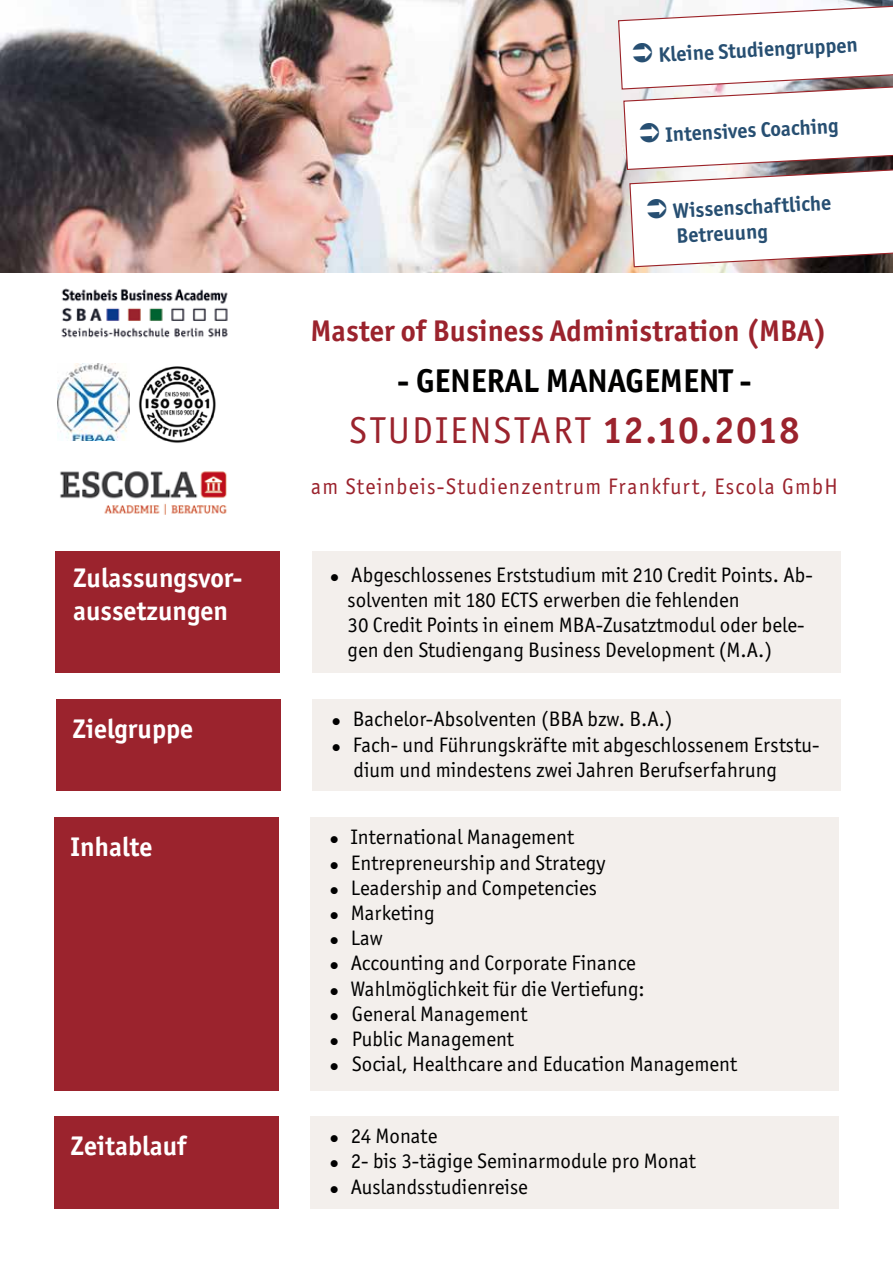
<style>
.page{position:relative;width:893px;height:1263px;background:#fff}
.page>*{position:absolute;margin:0;border:0;box-sizing:border-box;transform-origin:0 0}
.t1{font:37.5px "Officina Sans ITC Std";letter-spacing:.06em;color:#9b232d}
.t2{font:700 33px "Officina Sans ITC Std";color:#010100}
.t3{font:700 30px "Officina Sans ITC Std";color:#9b232d}
.t4{font:700 27px/32.4px "Officina Sans ITC Std";color:#fff}
.t5{font:22.5px "Officina Sans ITC Std";letter-spacing:.06em;color:#9b232d}
.t6{font:21px/25.2px "Officina Sans ITC Std";color:#010101}
.t7{font:700 21px/25.2px "Officina Sans ITC Std";color:#274f72}
.s1{font-weight:700}
</style>
<div class="page">
<img style="left:0;top:0;width:893px;height:272px">
<div style="left:55px;top:552px;width:224px;height:121px;background:#9b232d"></div>
<div style="left:56px;top:699px;width:225px;height:92px;background:#9b232d"></div>
<div style="left:312px;top:552px;width:528px;height:121px;background:#f3efec"></div>
<div style="left:312px;top:699px;width:528px;height:92px;background:#f3efec"></div>
<img style="left:61px;top:288px;width:167px;height:50px">
<div style="left:54px;top:817px;width:225px;height:274px;background:#9b232d"></div>
<div style="left:310px;top:817px;width:528px;height:274px;background:#f3efec"></div>
<div style="left:54px;top:1116px;width:225px;height:93px;background:#9b232d"></div>
<div style="left:310px;top:1116px;width:528px;height:93px;background:#f3efec"></div>
<img style="left:57px;top:364px;width:72px;height:77px">
<img style="left:60px;top:471px;width:167px;height:44px">
<img style="left:138px;top:366px;width:78px;height:77px">
<svg style="left:617px;top:2px;width:276px;height:266px"></svg>
<p class="t7" style="left:658px;top:42px;width:201px;rotate:-3deg">Kleine Studiengruppen</p>
<p class="t7" style="left:665px;top:122px;width:175px;rotate:-3deg">Intensives Coaching</p>
<p class="t7" style="left:672px;top:198px;width:160px;rotate:-3deg">Wissenschaftliche<br>Betreuung</p>
<p class="t4" style="left:73px;top:562px;width:171px">Zulassungsvor&shy;aussetzungen</p>
<p class="t4" style="left:73px;top:713px;width:122px">Zielgruppe</p>
<h3 class="t3" style="left:310px;top:312px;width:518px">Master of Business Administration (MBA)</h3>
<h2 class="t2" style="left:397px;top:360px;width:356px">- GENERAL MANAGEMENT -</h2>
<h1 class="t1" style="left:349px;top:408px;width:452px">STUDIENSTART <span class="s1">12.10.2018</span></h1>
<p class="t5" style="left:311px;top:473px;width:528px">am Steinbeis-Studienzentrum Frankfurt, Escola GmbH</p>
<p class="t6" style="left:348px;top:562px;width:467px;text-indent:-17px">● Abgeschlossenes Erststudium mit 210 Credit Points. Ab&shy;solventen mit 180 ECTS erwerben die fehlenden<br>30 Credit Points in einem MBA-Zusatztmodul oder bele&shy;gen den Studiengang Business Development (M.A.)</p>
<p class="t6" style="left:332px;top:707px;width:342px">● Bachelor-Absolventen (BBA bzw. B.A.)</p>
<p class="t6" style="left:353px;top:732px;width:467px;text-indent:-22px">● Fach- und Führungskräfte mit abgeschlossenem Erststu&shy;dium und mindestens zwei Jahren Berufserfahrung</p>
<p class="t4" style="left:71px;top:831px;width:83px">Inhalte</p>
<p class="t6" style="left:330px;top:825px;width:246px">● International Management</p>
<p class="t6" style="left:330px;top:850px;width:277px">● Entrepreneurship and Strategy</p>
<p class="t6" style="left:330px;top:875px;width:269px">● Leadership and Competencies</p>
<p class="t6" style="left:330px;top:900px;width:106px">● Marketing</p>
<p class="t6" style="left:330px;top:925px;width:54px">● Law</p>
<p class="t6" style="left:330px;top:951px;width:308px">● Accounting and Corporate Finance</p>
<p class="t6" style="left:330px;top:976px;width:316px">● Wahlmöglichkeit für die Vertiefung:</p>
<p class="t6" style="left:330px;top:1001px;width:199px">● General Management</p>
<p class="t6" style="left:330px;top:1026px;width:186px">● Public Management</p>
<p class="t6" style="left:330px;top:1051px;width:409px">● Social, Healthcare and Education Management</p>
<p class="t4" style="left:71px;top:1129px;width:118px">Zeitablauf</p>
<p class="t6" style="left:330px;top:1123px;width:109px">● 24 Monate</p>
<p class="t6" style="left:330px;top:1148px;width:368px">● 2- bis 3-tägige Seminarmodule pro Monat</p>
<p class="t6" style="left:330px;top:1174px;width:200px">● Auslandsstudienreise</p>
</div>
